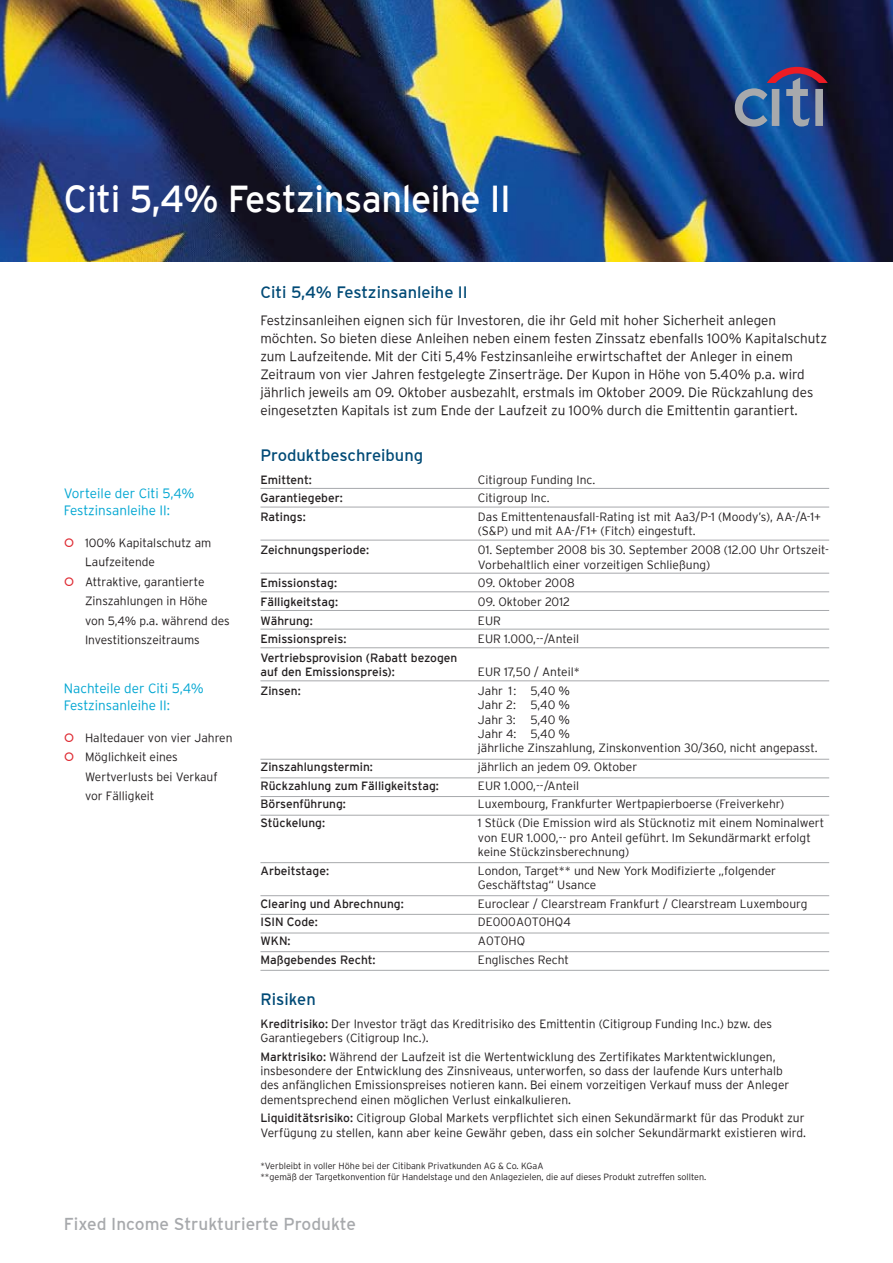
<style>
.page{position:relative;width:893px;height:1263px;background:#fff}
.page>*{position:absolute;margin:0;border:0;box-sizing:border-box;transform-origin:0 0}
.t1{font:37.5px "Interstate";letter-spacing:-.01em;color:#fff}
.t2{font:17.25px "Interstate";color:#a7a9ac}
.t3{font:16.5px "Interstate";color:#014a76}
.t4{font:300 13.5px/18px "Interstate";color:#231f20}
.t5{font:300 13.5px/16.5px "Interstate";color:#00a6d2}
.t6{font:300 12px/19.5px "Interstate";color:#231f20}
.t7{font:300 12px/14.4px "Interstate";color:#231f20}
.t8{font:12px/14.4px "Interstate";color:#231f20}
.t9{font:300 9px/10.8px "Interstate";color:#231f20}
.s1{font-weight:400}
</style>
<div class="page">
<img style="left:0;top:0;width:893px;height:261px">
<svg style="left:735px;top:67px;width:93px;height:60px;background:#4d608f"></svg>
<hr style="left:260px;top:488px;width:569px;height:1px;background:#a7a9ac">
<hr style="left:260px;top:507px;width:569px;height:1px;background:#a7a9ac">
<hr style="left:260px;top:540px;width:569px;height:1px;background:#a7a9ac">
<hr style="left:260px;top:573px;width:569px;height:1px;background:#a7a9ac">
<hr style="left:260px;top:591px;width:569px;height:1px;background:#a7a9ac">
<hr style="left:260px;top:610px;width:569px;height:1px;background:#a7a9ac">
<hr style="left:260px;top:629px;width:569px;height:1px;background:#a7a9ac">
<hr style="left:260px;top:647px;width:569px;height:1px;background:#a7a9ac">
<hr style="left:260px;top:680px;width:569px;height:1px;background:#a7a9ac">
<hr style="left:260px;top:759px;width:569px;height:1px;background:#a7a9ac">
<hr style="left:260px;top:777px;width:569px;height:1px;background:#a7a9ac">
<hr style="left:260px;top:796px;width:569px;height:1px;background:#a7a9ac">
<hr style="left:260px;top:815px;width:569px;height:1px;background:#a7a9ac">
<hr style="left:260px;top:862px;width:569px;height:1px;background:#a7a9ac">
<hr style="left:260px;top:895px;width:569px;height:1px;background:#a7a9ac">
<hr style="left:260px;top:914px;width:569px;height:1px;background:#a7a9ac">
<hr style="left:260px;top:933px;width:569px;height:1px;background:#a7a9ac">
<hr style="left:260px;top:951px;width:569px;height:1px;background:#a7a9ac">
<hr style="left:260px;top:970px;width:569px;height:1px;background:#a7a9ac">
<h1 class="t1" style="left:64px;top:177px;width:449px">Citi 5,4% Festzinsanleihe II</h1>
<p class="t5" style="left:64px;top:485px;width:132px">Vorteile der Citi 5,4%<br>Festzinsanleihe II:</p>
<p class="t6" style="left:85px;top:533px;width:146px">100% Kapitalschutz am<br>Laufzeitende<br>Attraktive, garantierte<br>Zinszahlungen in Höhe von 5,4% p.a. während des<br>Investitionszeitraums</p>
<p class="t5" style="left:64px;top:680px;width:142px">Nachteile der Citi 5,4%<br>Festzinsanleihe II:</p>
<p class="t6" style="left:85px;top:728px;width:149px">Haltedauer von vier Jahren<br>Möglichkeit eines<br>Wertverlusts bei Verkauf vor Fälligkeit</p>
<h3 class="t3" style="left:260px;top:283px;width:209px">Citi 5,4% Festzinsanleihe II</h3>
<p class="t4" style="left:260px;top:311px;width:568px">Festzinsanleihen eignen sich für Investoren, die ihr Geld mit hoher Sicherheit anlegen möchten. So bieten diese Anleihen neben einem festen Zinssatz ebenfalls 100% Kapitalschutz zum Laufzeitende. Mit der Citi 5,4% Festzinsanleihe erwirtschaftet der Anleger in einem Zeitraum von vier Jahren festgelegte Zinserträge. Der Kupon in Höhe von 5.40% p.a. wird jährlich jeweils am 09. Oktober ausbezahlt, erstmals im Oktober 2009. Die Rückzahlung des eingesetzten Kapitals ist zum Ende der Laufzeit zu 100% durch die Emittentin garantiert.</p>
<h3 class="t3" style="left:260px;top:446px;width:164px">Produktbeschreibung</h3>
<p class="t8" style="left:260px;top:472px;width:53px">Emittent:</p>
<p class="t7" style="left:478px;top:472px;width:119px">Citigroup Funding Inc.</p>
<p class="t8" style="left:260px;top:491px;width:84px">Garantiegeber:</p>
<p class="t7" style="left:478px;top:491px;width:73px">Citigroup Inc.</p>
<p class="t8" style="left:260px;top:510px;width:47px">Ratings:</p>
<p class="t7" style="left:478px;top:509px;width:345px">Das Emittentenausfall-Rating ist mit Aa3/P-1 (Moody’s), AA-/A-1+ (S&amp;P) und mit AA-/F1+ (Fitch) eingestuft.</p>
<p class="t8" style="left:260px;top:543px;width:110px">Zeichnungsperiode:</p>
<p class="t7" style="left:478px;top:543px;width:353px">01. September 2008 bis 30. September 2008 (12.00 Uhr Ortszeit-<br>Vorbehaltlich einer vorzeitigen Schließung)</p>
<p class="t8" style="left:260px;top:576px;width:78px">Emissionstag:</p>
<p class="t7" style="left:478px;top:576px;width:98px">09. Oktober 2008</p>
<p class="t8" style="left:260px;top:594px;width:79px">Fälligkeitstag:</p>
<p class="t7" style="left:478px;top:594px;width:93px">09. Oktober 2012</p>
<p class="t8" style="left:260px;top:613px;width:54px">Währung:</p>
<p class="t7" style="left:478px;top:613px;width:24px">EUR</p>
<p class="t8" style="left:260px;top:632px;width:88px">Emissionspreis:</p>
<p class="t7" style="left:478px;top:632px;width:103px">EUR 1.000,--/Anteil</p>
<p class="t8" style="left:260px;top:650px;width:198px">Vertriebsprovision (Rabatt bezogen auf den Emissionspreis):</p>
<p class="t7" style="left:478px;top:665px;width:103px">EUR 17,50 / Anteil*</p>
<p class="t8" style="left:260px;top:683px;width:42px">Zinsen:</p>
<p class="t7" style="left:478px;top:683px;width:341px">Jahr 1: 5,40 %<br>Jahr 2: 5,40 %<br>Jahr 3: 5,40 %<br>Jahr 4: 5,40 %<br>jährliche Zinszahlung, Zinskonvention 30/360, nicht angepasst.</p>
<p class="t8" style="left:260px;top:760px;width:114px">Zinszahlungstermin:</p>
<p class="t7" style="left:478px;top:760px;width:161px">jährlich an jedem 09. Oktober</p>
<p class="t8" style="left:260px;top:778px;width:180px">Rückzahlung zum Fälligkeitstag:</p>
<p class="t7" style="left:478px;top:778px;width:103px">EUR 1.000,--/Anteil</p>
<p class="t8" style="left:260px;top:797px;width:87px">Börsenführung:</p>
<p class="t7" style="left:478px;top:797px;width:308px">Luxembourg, Frankfurter Wertpapierboerse (Freiverkehr)</p>
<p class="t8" style="left:260px;top:815px;width:66px">Stückelung:</p>
<p class="t7" style="left:478px;top:815px;width:348px">1 Stück (Die Emission wird als Stücknotiz mit einem Nominalwert von EUR 1.000,-- pro Anteil geführt. Im Sekundärmarkt erfolgt keine Stückzinsberechnung)</p>
<p class="t8" style="left:260px;top:863px;width:70px">Arbeitstage:</p>
<p class="t7" style="left:478px;top:863px;width:300px">London, Target** und New York Modifizierte „folgender<br>Geschäftstag“ Usance</p>
<p class="t8" style="left:260px;top:896px;width:145px">Clearing und Abrechnung:</p>
<p class="t7" style="left:478px;top:896px;width:331px">Euroclear / Clearstream Frankfurt / Clearstream Luxembourg</p>
<p class="t8" style="left:260px;top:915px;width:59px">ISIN Code:</p>
<p class="t7" style="left:478px;top:915px;width:94px">DE000A0T0HQ4</p>
<p class="t8" style="left:260px;top:933px;width:32px">WKN:</p>
<p class="t7" style="left:478px;top:933px;width:49px">A0T0HQ</p>
<p class="t8" style="left:260px;top:952px;width:117px">Maßgebendes Recht:</p>
<p class="t7" style="left:478px;top:952px;width:93px">Englisches Recht</p>
<h3 class="t3" style="left:260px;top:989px;width:57px">Risiken</h3>
<p class="t6" style="left:260px;top:1016px;width:513px;line-height:14.4px"><span class="s1">Kreditrisiko:</span> Der Investor trägt das Kreditrisiko des Emittentin (Citigroup Funding Inc.) bzw. des<br>Garantiegebers (Citigroup Inc.).</p>
<p class="t6" style="left:260px;top:1049px;width:530px;line-height:14.4px"><span class="s1">Marktrisiko:</span> Während der Laufzeit ist die Wertentwicklung des Zertifikates Marktentwicklungen, insbesondere der Entwicklung des Zinsniveaus, unterworfen, so dass der laufende Kurs unterhalb des anfänglichen Emissionspreises notieren kann. Bei einem vorzeitigen Verkauf muss der Anleger dementsprechend einen möglichen Verlust einkalkulieren.</p>
<p class="t6" style="left:260px;top:1111px;width:547px;line-height:14.4px"><span class="s1">Liquiditätsrisiko:</span> Citigroup Global Markets verpflichtet sich einen Sekundärmarkt für das Produkt zur<br>Verfügung zu stellen, kann aber keine Gewähr geben, dass ein solcher Sekundärmarkt existieren wird.</p>
<p class="t9" style="left:260px;top:1160px;width:447px">*Verbleibt in voller Höhe bei der Citibank Privatkunden AG &amp; Co. KGaA<br>**gemäß der Targetkonvention für Handelstage und den Anlagezielen, die auf dieses Produkt zutreffen sollten.</p>
<h2 class="t2" style="left:64px;top:1214px;width:294px">Fixed Income Strukturierte Produkte</h2>
</div>
